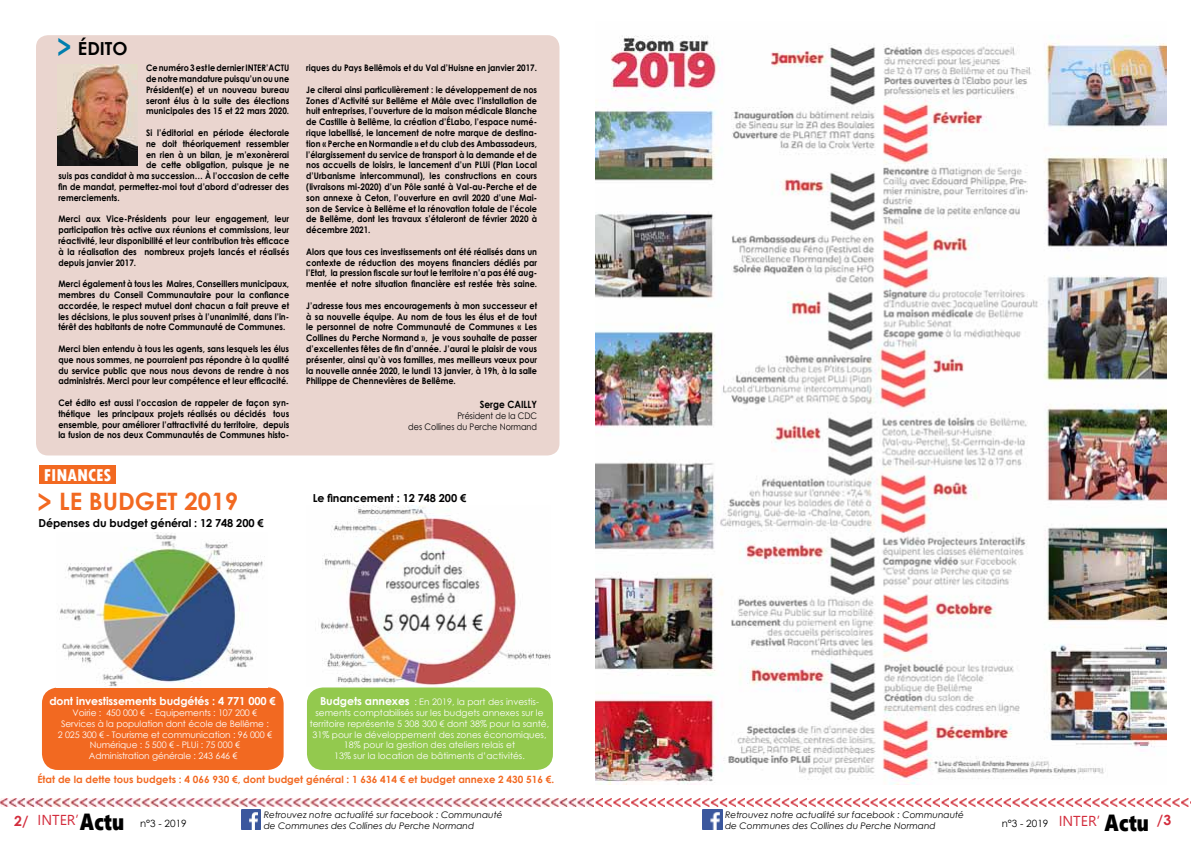
<style>
.page{position:relative;width:1191px;height:842px;background:#fff}
.page>*{position:absolute;margin:0;border:0;box-sizing:border-box;transform-origin:0 0}
.t1{font:700 24px "Century Gothic";color:#f26921}
.t2{font:800 condensed 18px "Tw Cen";color:#fff}
.t3{font:700 18px "Century Gothic";color:#000}
.t4{font:14.4px "Segoe UI Historic";color:#d32d3d}
.t5{font:700 11px "Century Gothic";letter-spacing:-.01em;color:#000}
.t6{font:700 11px "Century Gothic";letter-spacing:-.01em;color:#fff}
.t7{font:700 10px "Century Gothic";color:#f26921}
.t8{font:10px "Century Gothic";color:#000}
.t9{font:700 10px "Century Gothic";color:#000;scale:.9 1}
.t10{font:700 9px/10.8px "Century Gothic";color:#000;text-align:justify;scale:.9 1}
.t11{font:9px/10.8px "Century Gothic";color:#fff;text-align:center}
.t12{font:italic 9px/10.8px "Century Gothic";color:#000}
.t13{font:9px/10.8px "Century Gothic";color:#000;text-align:right;scale:.9 1}
.s1{font-size:30px;color:#007eae}
.s2{font-size:30px}
.s3{font-weight:700;font-size:11px}
.s4{font-family:"Century Gothic";font-weight:700;font-size:14px}
.s5{font-family:"Segoe UI Black";font-size:23.3px;color:#000}
.s6{font-family:"Segoe UI Historic";font-size:14.4px;color:#d32d3d}
.s7{font-family:"Segoe UI Black";font-size:23.3px}
</style>
<div class="page">
<div style="left:36px;top:35px;width:523px;height:420px;background:#ead5cf;border-radius:12px"></div>
<img style="left:0;top:799px;width:593px;height:7px">
<img style="left:593px;top:799px;width:598px;height:7px">
<img style="left:57px;top:64px;width:81px;height:101px">
<div style="left:42px;top:687px;width:242px;height:83px;background:#f26921;border-radius:16px"></div>
<img style="left:241px;top:810px;width:20px;height:19px">
<img style="left:702px;top:810px;width:20px;height:19px">
<img style="left:595px;top:35px;width:571px;height:749px">
<div style="left:40px;top:466px;width:76px;height:18px;background:#f26921"></div>
<img style="left:320px;top:506px;width:231px;height:179px">
<img style="left:59px;top:533px;width:206px;height:154px">
<div style="left:307px;top:687px;width:246px;height:83px;background:#93c94e;border-radius:16px"></div>
<h2 class="t3" style="left:57px;top:34px;width:72px"><span class="s1">&gt;</span> éDITO</h2>
<p class="t10" style="left:146px;top:62px;width:160px">Ce numéro 3 est le dernier INTER’ACTU de notre mandature puisqu’un ou une Président(e) et un nouveau bureau seront élus à la suite des élections municipales des 15 et 22 mars 2020.</p>
<p class="t10" style="left:146px;top:127px;width:160px">Si l’éditorial en période électorale</p>
<p class="t10" style="left:146px;top:138px;width:160px">ne doit théoriquement ressembler</p>
<p class="t10" style="left:146px;top:149px;width:160px">en rien à un bilan, je m’exonèrerai</p>
<p class="t10" style="left:146px;top:159px;width:160px">de cette obligation, puisque je ne</p>
<p class="t10" style="left:58px;top:170px;width:258px">suis pas candidat à ma succession… à l’occasion de cette</p>
<p class="t10" style="left:58px;top:181px;width:258px">fin de mandat, permettez-moi tout d’abord d’adresser des</p>
<p class="t10" style="left:58px;top:192px;width:70px">remerciements.</p>
<p class="t10" style="left:58px;top:213px;width:258px">Merci aux Vice-Présidents pour leur engagement, leur participation très active aux réunions et commissions, leur réactivité, leur disponibilité et leur contribution très efficace à la réalisation des nombreux projets lancés et réalisés depuis janvier 2017.</p>
<p class="t10" style="left:58px;top:278px;width:258px">Merci également à tous les Maires, Conseillers municipaux, membres du Conseil Communautaire pour la confiance accordée, le respect mutuel dont chacun a fait preuve et les décisions, le plus souvent prises à l’unanimité, dans l’in&shy;térêt des habitants de notre Communauté de Communes.</p>
<p class="t10" style="left:58px;top:343px;width:258px">Merci bien entendu à tous les agents, sans lesquels les élus que nous sommes, ne pourraient pas répondre à la qualité du service public que nous nous devons de rendre à nos administrés. Merci pour leur compétence et leur efficacité.</p>
<p class="t10" style="left:58px;top:397px;width:258px">Cet édito est aussi l’occasion de rappeler de façon syn&shy;thétique les principaux projets réalisés ou décidés tous ensemble, pour améliorer l’attractivité du territoire, depuis la fusion de nos deux Communautés de Communes histo-</p>
<h2 class="t2" style="left:44px;top:465px;width:69px">FINANCES</h2>
<h1 class="t1" style="left:38px;top:483px;width:67px"><span class="s2">&gt;</span>Le bud</h1>
<h1 class="t1" style="left:135px;top:483px;width:105px">get 2019</h1>
<p class="t5" style="left:38px;top:515px;width:227px">Dépenses du budget général : 12 748 200 €</p>
<p class="t10" style="left:306px;top:62px;width:258px">riques du Pays Bellêmois et du Val d’Huisne en janvier 2017.</p>
<p class="t10" style="left:306px;top:84px;width:258px">Je citerai ainsi particulièrement : le développement de nos Zones d’Activité sur Bellême et Mâle avec l’installation de huit entreprises, l’ouverture de la maison médicale Blanche de Castille à Bellême, la création d’élabo, l’espace numé&shy;rique labellisé, le lancement de notre marque de destina&shy;tion « Perche en Normandie » et du club des Ambassadeurs, l’élargissement du service de transport à la demande et de nos accueils de loisirs, le lancement d’un PLUi (Plan Local d’Urbanisme intercommunal), les constructions en cours (livraisons mi-2020) d’un Pôle santé à Val-au-Perche et de son annexe à Ceton, l’ouverture en avril 2020 d’une Mai&shy;son de Service à Bellême et la rénovation totale de l’école de Bellême, dont les travaux s’étaleront de février 2020 à décembre 2021.</p>
<p class="t10" style="left:306px;top:246px;width:258px">Alors que tous ces investissements ont été réalisés dans un contexte de réduction des moyens financiers dédiés par l’Etat, la pression fiscale sur tout le territoire n’a pas été aug&shy;mentée et notre situation financière est restée très saine.</p>
<p class="t10" style="left:306px;top:300px;width:258px">J’adresse tous mes encouragements à mon successeur et à sa nouvelle équipe. Au nom de tous les élus et de tout le personnel de notre Communauté de Communes « Les Collines du Perche Normand », je vous souhaite de passer d’excellentes fêtes de fin d’année. J’aurai le plaisir de vous présenter, ainsi qu’à vos familles, mes meilleurs vœux pour la nouvelle année 2020, le lundi 13 janvier, à 19h, à la salle Philippe de Chennevières de Bellême.</p>
<p class="t9" style="left:480px;top:397px;width:65px">Serge CAILLY</p>
<p class="t13" style="left:408px;top:410px;width:145px">Président de la CDC<br>des Collines du Perche Normand</p>
<p class="t5" style="left:313px;top:489px;width:155px">Le financement : 12 748 200 €</p>
<p class="t6" style="left:49px;top:693px;width:228px">dont investissements budgétés : 4 771 000 €</p>
<p class="t11" style="left:58px;top:707px;width:216px">Voirie : 450 000 € - Equipements : 107 200 € Services à la population dont école de Bellême :<br>2 025 300 € - Tourisme et communication : 96 000 € Numérique : 5 500 € - PLUi : 75 000 €<br>Administration générale : 243 646 €</p>
<p class="t11" style="left:310px;top:696px;width:241px"><span class="s3">Budgets annexes</span> : En 2019, la part des investis&shy;sements comptabilisés sur les budgets annexes sur le territoire représente 5 308 300 € dont 38% pour la santé, 31% pour le développement des zones économiques, 18% pour la gestion des ateliers relais et<br>13% sur la location de bâtiments d’activités.</p>
<p class="t7" style="left:37px;top:772px;width:518px">État de la dette tous budgets : 4 066 930 €, dont budget général : 1 636 414 € et budget annexe 2 430 516 €.</p>
<p class="t12" style="left:264px;top:809px;width:240px">Retrouvez notre actualité sur facebook : Communauté de Communes des Collines du Perche Normand</p>
<p class="t12" style="left:725px;top:809px;width:240px">Retrouvez notre actualité sur facebook : Communauté de Communes des Collines du Perche Normand</p>
<h3 class="t4" style="left:14px;top:811px;width:111px"><span class="s4">2/</span> INTER’<span class="s5">Actu</span></h3>
<p class="t8" style="left:140px;top:817px;width:48px">n°3 - 2019</p>
<p class="t8" style="left:1001px;top:817px;width:171px">n°3 - 2019 <span class="s6">INTER’</span> <span class="s7">Actu</span> <sup>/3</sup></p>
</div>
